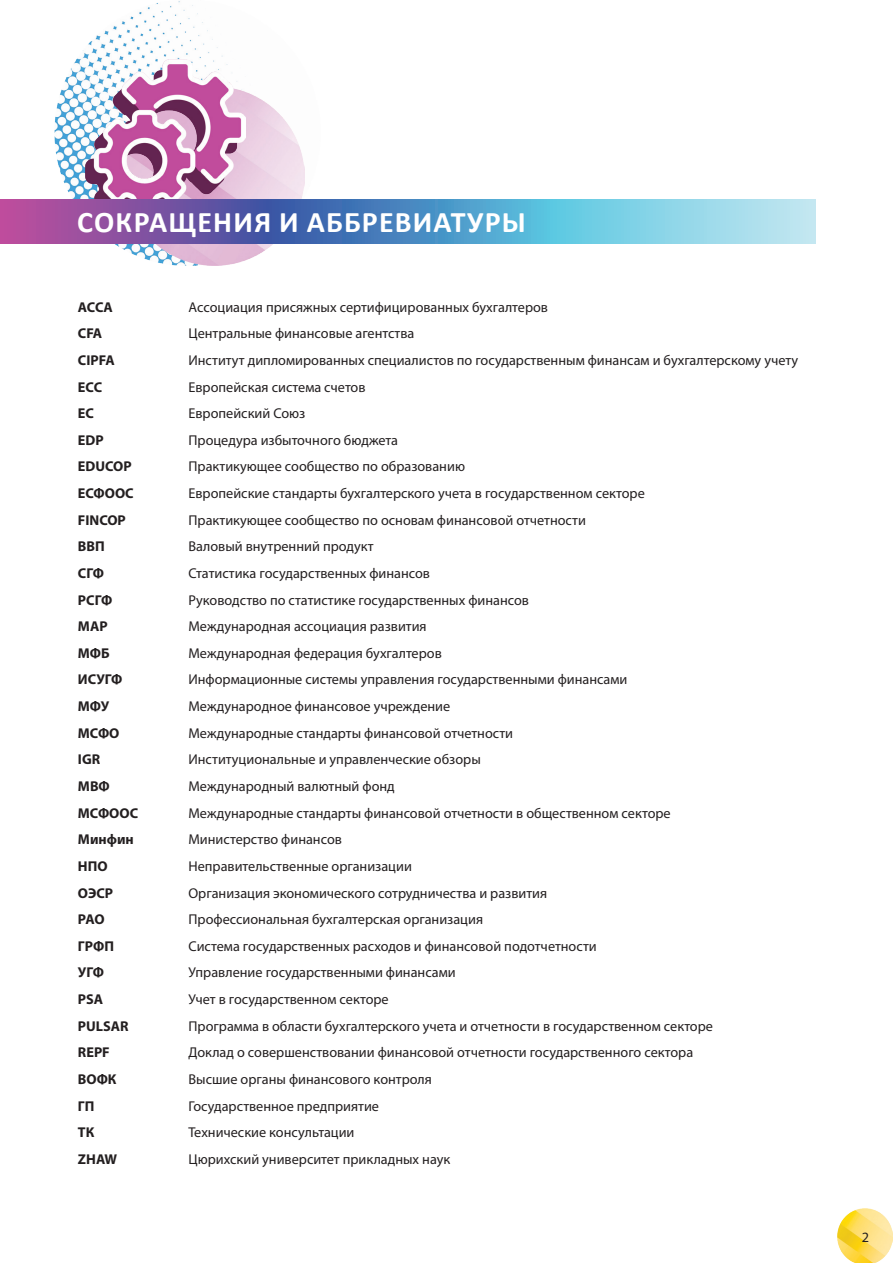
<style>
.page{position:relative;width:893px;height:1263px;background:#fff}
.page>*{position:absolute;margin:0;border:0;box-sizing:border-box;transform-origin:0 0}
.Header_1{font:700 30px "Calibri";letter-spacing:.04em;color:#fff}
.t1{font:14.25px "Myriad Pro";color:#231f20}
.t2{font:700 14.25px "Myriad Pro";color:#231f20}
</style>
<div class="page">
<img style="left:838px;top:1209px;width:55px;height:54px">
<img style="left:54px;top:1px;width:266px;height:249px">
<img style="left:125px;top:86px;width:179px;height:180px">
<img style="left:85px;top:59px;width:160px;height:140px">
<svg style="left:0;top:199px;width:815px;height:44px;background:#7390c3"></svg>
<p class="Header_1" style="left:77px;top:203px;width:450px">СОКРАЩЕНИЯ И АББРЕВИАТУРЫ</p>
<p class="t2" style="left:78px;top:297px;width:37px">ACCA</p>
<p class="t2" style="left:78px;top:324px;width:26px">CFA</p>
<p class="t2" style="left:78px;top:351px;width:38px">CIPFA</p>
<p class="t2" style="left:78px;top:377px;width:26px">ЕСС</p>
<p class="t2" style="left:78px;top:404px;width:18px">ЕС</p>
<p class="t2" style="left:78px;top:431px;width:27px">EDP</p>
<p class="t2" style="left:78px;top:457px;width:55px">EDUCOP</p>
<p class="t2" style="left:78px;top:484px;width:57px">ЕСФООС</p>
<p class="t2" style="left:78px;top:511px;width:49px">FINCOP</p>
<p class="t2" style="left:78px;top:537px;width:28px">ВВП</p>
<p class="t2" style="left:78px;top:564px;width:28px">СГФ</p>
<p class="t2" style="left:78px;top:590px;width:36px">РСГФ</p>
<p class="t2" style="left:78px;top:617px;width:31px">МАР</p>
<p class="t2" style="left:78px;top:644px;width:33px">МФБ</p>
<p class="t2" style="left:78px;top:670px;width:46px">ИСУГФ</p>
<p class="t2" style="left:78px;top:697px;width:33px">МФУ</p>
<p class="t2" style="left:78px;top:724px;width:43px">МСФО</p>
<p class="t2" style="left:78px;top:750px;width:24px">IGR</p>
<p class="t2" style="left:78px;top:777px;width:33px">МВФ</p>
<p class="t2" style="left:78px;top:803px;width:62px">МСФООС</p>
<p class="t2" style="left:78px;top:830px;width:57px">Минфин</p>
<p class="t2" style="left:78px;top:857px;width:31px">НПО</p>
<p class="t2" style="left:78px;top:883px;width:37px">ОЭСР</p>
<p class="t2" style="left:78px;top:910px;width:28px">PAO</p>
<p class="t2" style="left:78px;top:937px;width:38px">ГРФП</p>
<p class="t2" style="left:78px;top:963px;width:28px">УГФ</p>
<p class="t2" style="left:78px;top:990px;width:27px">PSA</p>
<p class="t2" style="left:78px;top:1016px;width:52px">PULSAR</p>
<p class="t2" style="left:78px;top:1043px;width:33px">REPF</p>
<p class="t2" style="left:78px;top:1070px;width:40px">ВОФК</p>
<p class="t2" style="left:78px;top:1096px;width:18px">ГП</p>
<p class="t2" style="left:78px;top:1123px;width:18px">ТК</p>
<p class="t2" style="left:78px;top:1150px;width:41px">ZHAW</p>
<p class="t1" style="left:188px;top:298px;width:361px">Ассоциация присяжных сертифицированных бухгалтеров</p>
<p class="t1" style="left:188px;top:325px;width:227px">Центральные финансовые агентства</p>
<p class="t1" style="left:188px;top:351px;width:611px">Институт дипломированных специалистов по государственным финансам и бухгалтерскому учету</p>
<p class="t1" style="left:188px;top:378px;width:179px">Европейская система счетов</p>
<p class="t1" style="left:188px;top:405px;width:118px">Европейский Союз</p>
<p class="t1" style="left:188px;top:431px;width:211px">Процедура избыточного бюджета</p>
<p class="t1" style="left:188px;top:458px;width:278px">Практикующее сообщество по образованию</p>
<p class="t1" style="left:188px;top:484px;width:458px">Европейские стандарты бухгалтерского учета в государственном секторе</p>
<p class="t1" style="left:188px;top:511px;width:399px">Практикующее сообщество по основам финансовой отчетности</p>
<p class="t1" style="left:188px;top:538px;width:187px">Валовый внутренний продукт</p>
<p class="t1" style="left:188px;top:564px;width:243px">Статистика государственных финансов</p>
<p class="t1" style="left:188px;top:591px;width:342px">Руководство по статистике государственных финансов</p>
<p class="t1" style="left:188px;top:618px;width:240px">Международная ассоциация развития</p>
<p class="t1" style="left:188px;top:644px;width:255px">Международная федерация бухгалтеров</p>
<p class="t1" style="left:188px;top:671px;width:440px">Информационные системы управления государственными финансами</p>
<p class="t1" style="left:188px;top:697px;width:263px">Международное финансовое учреждение</p>
<p class="t1" style="left:188px;top:724px;width:326px">Международные стандарты финансовой отчетности</p>
<p class="t1" style="left:188px;top:751px;width:294px">Институциональные и управленческие обзоры</p>
<p class="t1" style="left:188px;top:777px;width:208px">Международный валютный фонд</p>
<p class="t1" style="left:188px;top:804px;width:484px">Международные стандарты финансовой отчетности в общественном секторе</p>
<p class="t1" style="left:188px;top:831px;width:155px">Министерство финансов</p>
<p class="t1" style="left:188px;top:857px;width:225px">Неправительственные организации</p>
<p class="t1" style="left:188px;top:884px;width:360px">Организация экономического сотрудничества и развития</p>
<p class="t1" style="left:188px;top:910px;width:296px">Профессиональная бухгалтерская организация</p>
<p class="t1" style="left:188px;top:937px;width:410px">Система государственных расходов и финансовой подотчетности</p>
<p class="t1" style="left:188px;top:964px;width:269px">Управление государственными финансами</p>
<p class="t1" style="left:188px;top:990px;width:202px">Учет в государственном секторе</p>
<p class="t1" style="left:188px;top:1017px;width:526px">Программа в области бухгалтерского учета и отчетности в государственном секторе</p>
<p class="t1" style="left:188px;top:1044px;width:506px">Доклад о совершенствовании финансовой отчетности государственного сектора</p>
<p class="t1" style="left:188px;top:1070px;width:245px">Высшие органы финансового контроля</p>
<p class="t1" style="left:188px;top:1097px;width:192px">Государственное предприятие</p>
<p class="t1" style="left:188px;top:1123px;width:168px">Технические консультации</p>
<p class="t1" style="left:188px;top:1150px;width:263px">Цюрихский университет прикладных наук</p>
<p class="t1" style="left:862px;top:1228px;width:9px">2</p>
</div>
